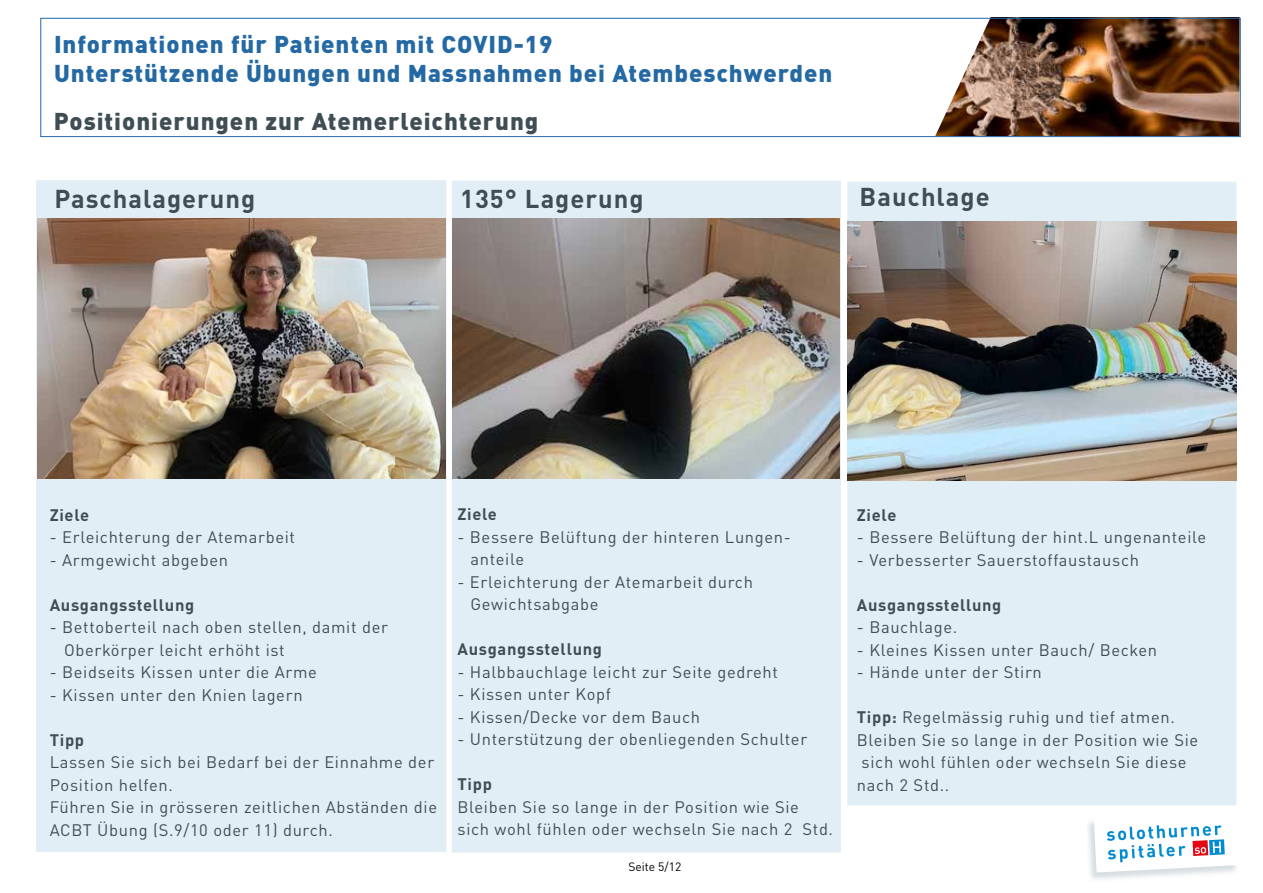
<style>
.page{position:relative;width:1263px;height:893px;background:#fff}
.page>*{position:absolute;margin:0;border:0;box-sizing:border-box;transform-origin:0 0}
.t1{font:700 25.5px "DINOT";letter-spacing:.04em;color:#3f4e55}
.t2{font:900 24px/28.8px "DINOT";letter-spacing:.04em;color:#2469a4}
.t3{font:900 24px "DINOT";letter-spacing:.04em;color:#3f4e55}
.t4{font:16.5px/22.5px "DINOT";letter-spacing:.04em;color:#3f4e55}
.t5{font:700 16.5px "DINOT";letter-spacing:.04em;color:#3f4e55}
.t6{font:12px "DINOT";color:#000}
.s1{font-weight:700}
</style>
<div class="page">
<img style="left:935px;top:17px;width:304px;height:118px">
<div style="left:40px;top:18px;width:1201px;height:119px;border:1px solid #2469a4"></div>
<svg style="left:1094px;top:824px;width:144px;height:48px"></svg>
<div style="left:453px;top:181px;width:387px;height:671px;background:#e2eef5"></div>
<div style="left:452px;top:181px;width:389px;height:672px;border:2px solid #e2eef5"></div>
<div style="left:37px;top:181px;width:409px;height:670px;background:#e2eef5"></div>
<div style="left:848px;top:183px;width:388px;height:622px;background:#e2eef5"></div>
<img style="left:37px;top:219px;width:409px;height:259px">
<img style="left:453px;top:219px;width:387px;height:259px">
<img style="left:848px;top:221px;width:388px;height:259px">
<h2 class="t2" style="left:54px;top:28px;width:780px">Informationen für Patienten mit COVID-19<br>Unterstützende Übungen und Massnahmen bei Atembeschwerden</h2>
<h2 class="t3" style="left:54px;top:102px;width:486px">Positionierungen zur Atemerleichterung</h2>
<h1 class="t1" style="left:54px;top:182px;width:202px">Paschalagerung</h1>
<h1 class="t1" style="left:460px;top:182px;width:185px">135° Lagerung</h1>
<h1 class="t1" style="left:859px;top:177px;width:132px">Bauchlage</h1>
<p class="t5" style="left:50px;top:504px;width:41px">Ziele</p>
<p class="t4" style="left:50px;top:526px;width:247px">- Erleichterung der Atemarbeit</p>
<p class="t4" style="left:50px;top:548px;width:180px">- Armgewicht abgeben</p>
<p class="t5" style="left:50px;top:594px;width:146px">Ausgangsstellung</p>
<p class="t4" style="left:64px;top:616px;width:325px;text-indent:-14px">- Bettoberteil nach oben stellen, damit der<br>Oberkörper leicht erhöht ist</p>
<p class="t4" style="left:50px;top:661px;width:269px">- Beidseits Kissen unter die Arme</p>
<p class="t4" style="left:50px;top:683px;width:254px">- Kissen unter den Knien lagern</p>
<p class="t5" style="left:50px;top:729px;width:36px">Tipp</p>
<p class="t4" style="left:50px;top:751px;width:389px">Lassen Sie sich bei Bedarf bei der Einnahme der Position helfen.<br>Führen Sie in grösseren zeitlichen Abständen die ACBT Übung (S.9/10 oder 11) durch.</p>
<p class="t5" style="left:457px;top:503px;width:41px">Ziele</p>
<p class="t4" style="left:470px;top:525px;width:322px;text-indent:-13px">- Bessere Belüftung der hinteren Lungen&shy;anteile</p>
<p class="t4" style="left:470px;top:570px;width:284px;text-indent:-13px">- Erleichterung der Atemarbeit durch<br>Gewichtsabgabe</p>
<p class="t5" style="left:457px;top:638px;width:146px">Ausgangsstellung</p>
<p class="t4" style="left:457px;top:660px;width:322px">- Halbbauchlage leicht zur Seite gedreht</p>
<p class="t4" style="left:457px;top:683px;width:155px">- Kissen unter Kopf</p>
<p class="t4" style="left:457px;top:705px;width:244px">- Kissen/Decke vor dem Bauch</p>
<p class="t4" style="left:457px;top:728px;width:351px">- Unterstützung der obenliegenden Schulter</p>
<p class="t5" style="left:457px;top:773px;width:36px">Tipp</p>
<p class="t4" style="left:457px;top:795px;width:377px">Bleiben Sie so lange in der Position wie Sie sich wohl fühlen oder wechseln Sie nach 2 Std.</p>
<p class="t6" style="left:628px;top:859px;width:54px">Seite 5/12</p>
<p class="t5" style="left:857px;top:504px;width:41px">Ziele</p>
<p class="t4" style="left:857px;top:526px;width:351px">- Bessere Belüftung der hint.L ungenanteile</p>
<p class="t4" style="left:857px;top:548px;width:284px">- Verbesserter Sauerstoffaustausch</p>
<p class="t5" style="left:857px;top:594px;width:146px">Ausgangsstellung</p>
<p class="t4" style="left:857px;top:616px;width:102px">- Bauchlage.</p>
<p class="t4" style="left:857px;top:638px;width:302px">- Kleines Kissen unter Bauch/ Becken</p>
<p class="t4" style="left:857px;top:661px;width:187px">- Hände unter der Stirn</p>
<p class="t4" style="left:857px;top:706px;width:343px"><span class="s1">Tipp:</span> Regelmässig ruhig und tief atmen.<br>Bleiben Sie so lange in der Position wie Sie sich wohl fühlen oder wechseln Sie diese nach 2 Std..</p>
</div>
